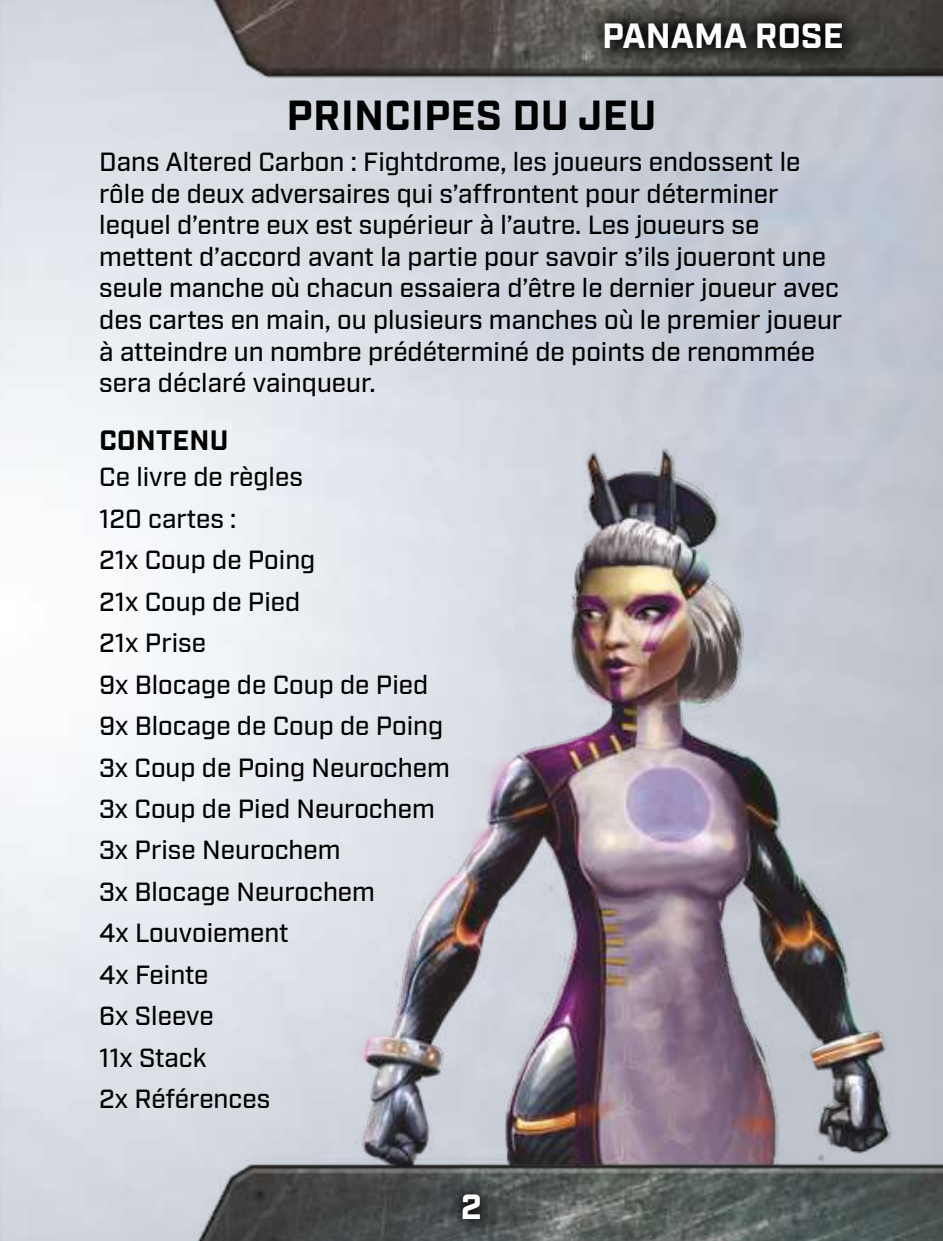
<style>
.page{position:relative;width:943px;height:1241px;background:#fff}
.page>*{position:absolute;margin:0;border:0;box-sizing:border-box;transform-origin:0 0}
.t1{font:700 42px "Industry";letter-spacing:.01em;color:#000}
.t2{font:700 35px "Industry";color:#fff}
.t3{font:700 28px "Industry";letter-spacing:.01em;color:#000}
.t4{font:500 26.25px/41.3px "Industry";color:#000}
</style>
<div class="page">
<img style="left:0;top:0;width:943px;height:1240px">
<img style="left:327px;top:399px;width:615px;height:804px">
<svg style="left:441px;top:1171px;width:61px;height:68px;background:#454a4b"></svg>
<svg style="left:584px;top:1px;width:279px;height:68px;background:#363633"></svg>
<h2 class="t2" style="left:602px;top:16px;width:243px">PANAMA ROSE</h2>
<h1 class="t1" style="left:286px;top:92px;width:371px">PRINCIPES DU JEU</h1>
<p class="t4" style="left:99px;top:148px;width:744px;line-height:31.5px">Dans Altered Carbon : Fightdrome, les joueurs endossent le rôle de deux adversaires qui s’affrontent pour déterminer lequel d’entre eux est supérieur à l’autre. Les joueurs se mettent d’accord avant la partie pour savoir s’ils joueront une seule manche où chacun essaiera d’être le dernier joueur avec des cartes en main, ou plusieurs manches où le premier joueur à atteindre un nombre prédéterminé de points de renommée sera déclaré vainqueur.</p>
<p class="t3" style="left:99px;top:424px;width:131px">CONTENU</p>
<p class="t4" style="left:99px;top:457px;width:352px">Ce livre de règles<br>120 cartes :<br>21x Coup de Poing<br>21x Coup de Pied<br>21x Prise<br>9x Blocage de Coup de Pied<br>9x Blocage de Coup de Poing<br>3x Coup de Poing Neurochem<br>3x Coup de Pied Neurochem<br>3x Prise Neurochem<br>3x Blocage Neurochem<br>4x Louvoiement<br>4x Feinte<br>6x Sleeve<br>11x Stack<br>2x Références</p>
<h2 class="t2" style="left:461px;top:1186px;width:23px">2</h2>
</div>
